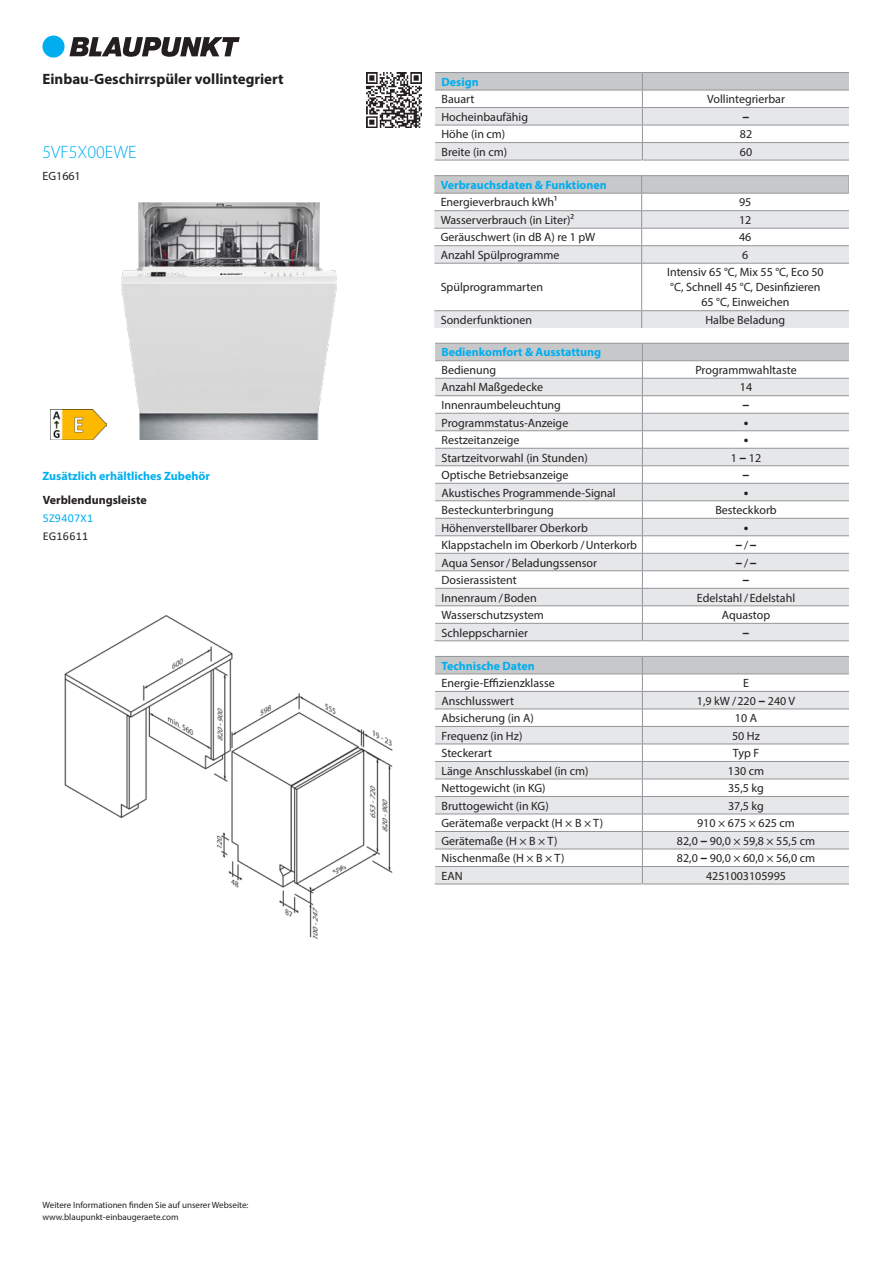
<style>
.page{position:relative;width:893px;height:1263px;background:#fff}
.page>*{position:absolute;margin:0;border:0;box-sizing:border-box;transform-origin:0 0}
.Merkmalsfolge-Modell{font:300 18px "Myriad Pro";color:#00aeef}
.Merkmalsfolge-Produu{font:700 15px "Myriad Pro";color:#231f20}
.Metadata-Wert{font:700 13.8px "Myriad Pro";color:#231f20}
.Metadata{font:12px "Myriad Pro";color:#231f20}
.Metadata-Wert-2{font:12px/15px "Myriad Pro";color:#231f20;text-align:center}
.Kopf{font:700 12px "Myriad Pro";color:#00aeef}
.Liste-Merkmalsfolge{font:700 12px/18px "Myriad Pro";color:#231f20}
.P_Titel{font:700 12px "Myriad Pro";color:#00aeef}
.Merkmalsfolge-Nummer{font:12px "Myriad Pro";color:#231f20}
.Absatz_erster{font:9px "Myriad Pro";color:#231f20}
.Absatz_letzter{font:9px "Myriad Pro";color:#231f20}
.s1{font-family:"Calibri";font-weight:400;color:#00aeef}
.s2{font-family:"Calibri";font-weight:400}
.s3{font-weight:700;font-size:13.8px}
.s4{font-weight:400;font-size:12px}
</style>
<div class="page">
<img style="left:64px;top:615px;width:329px;height:324px">
<img style="left:121px;top:203px;width:215px;height:237px">
<img style="left:51px;top:409px;width:55px;height:31px">
<img style="left:366px;top:72px;width:56px;height:56px">
<hr style="left:435px;top:72px;width:207px;height:1px;background:#939598">
<hr style="left:642px;top:72px;width:208px;height:1px;background:#939598">
<svg style="left:434px;top:73px;width:415px;height:88px"></svg>
<svg style="left:434px;top:264px;width:415px;height:64px"></svg>
<hr style="left:434px;top:175px;width:208px;height:1px;background:#939598">
<hr style="left:642px;top:175px;width:207px;height:1px;background:#939598">
<svg style="left:434px;top:176px;width:415px;height:87px"></svg>
<hr style="left:434px;top:263px;width:208px;height:1px;background:#939598">
<hr style="left:642px;top:263px;width:207px;height:1px;background:#939598">
<hr style="left:641px;top:263px;width:1px;height:47px;background:#939598">
<hr style="left:434px;top:310px;width:208px;height:1px;background:#939598">
<hr style="left:642px;top:310px;width:207px;height:1px;background:#939598">
<svg style="left:641px;top:311px;width:1px;height:17px"></svg>
<svg style="left:434px;top:343px;width:415px;height:299px"></svg>
<hr style="left:642px;top:360px;width:208px;height:1px;background:#939598">
<svg style="left:434px;top:656px;width:415px;height:229px"></svg>
<hr style="left:642px;top:674px;width:208px;height:1px;background:#939598">
<div style="left:43px;top:36px;width:22px;height:22px;background:#00aeef;border-radius:50%"></div>
<svg style="left:69px;top:37px;width:171px;height:20px"></svg>
<hr style="left:849px;top:72px;width:3px;height:1130px;background:#fff">
<p class="Merkmalsfolge-Produu" style="left:43px;top:69px;width:243px">Einbau-Geschirrspüler vollintegriert</p>
<p class="Merkmalsfolge-Modell" style="left:43px;top:141px;width:96px">5VF5X00EWE</p>
<p class="Merkmalsfolge-Nummer" style="left:43px;top:169px;width:40px">EG1661</p>
<p class="P_Titel" style="left:43px;top:468px;width:169px">Zusätzlich erhältliches Zubehör</p>
<p class="Liste-Merkmalsfolge" style="left:43px;top:491px;width:106px">Verblendungsleiste<br><span class="s1">5Z9407X1<br></span><span class="s2">EG16611</span></p>
<p class="Absatz_erster" style="left:43px;top:1200px;width:207px">Weitere Informationen finden Sie auf unserer Webseite:</p>
<p class="Absatz_letzter" style="left:43px;top:1212px;width:138px">www.blaupunkt-einbaugeraete.com</p>
<p class="Kopf" style="left:441px;top:74px;width:39px">Design</p>
<p class="Metadata" style="left:441px;top:92px;width:34px">Bauart</p>
<p class="Metadata-Wert-2" style="left:707px;top:92px;width:79px">Vollintegrierbar</p>
<p class="Metadata" style="left:441px;top:109px;width:88px">Hocheinbaufähig</p>
<p class="Metadata-Wert" style="left:743px;top:107px;width:8px">–</p>
<p class="Metadata" style="left:441px;top:127px;width:65px">Höhe (in cm)</p>
<p class="Metadata-Wert-2" style="left:740px;top:127px;width:14px">82</p>
<p class="Metadata" style="left:441px;top:144px;width:67px">Breite (in cm)</p>
<p class="Metadata-Wert-2" style="left:740px;top:144px;width:14px">60</p>
<p class="Kopf" style="left:441px;top:177px;width:168px">Verbrauchsdaten &amp; Funktionen</p>
<p class="Metadata" style="left:441px;top:195px;width:118px">Energieverbrauch kWh¹</p>
<p class="Metadata-Wert-2" style="left:739px;top:195px;width:14px">95</p>
<p class="Metadata" style="left:441px;top:212px;width:135px">Wasserverbrauch (in Liter)²</p>
<p class="Metadata-Wert-2" style="left:739px;top:212px;width:14px">12</p>
<p class="Metadata" style="left:441px;top:230px;width:156px">Geräuschwert (in dB A) re 1 pW</p>
<p class="Metadata-Wert-2" style="left:739px;top:230px;width:14px">46</p>
<p class="Metadata" style="left:441px;top:247px;width:120px">Anzahl Spülprogramme</p>
<p class="Metadata-Wert-2" style="left:742px;top:247px;width:8px">6</p>
<p class="Metadata" style="left:441px;top:280px;width:104px">Spülprogrammarten</p>
<p class="Metadata-Wert-2" style="left:667px;top:265px;width:158px">Intensiv 65 °C, Mix 55 °C, Eco 50 °C, Schnell 45 °C, Desinfizieren<br>65 °C, Einweichen</p>
<p class="Metadata" style="left:441px;top:313px;width:93px">Sonderfunktionen</p>
<p class="Metadata-Wert-2" style="left:705px;top:312px;width:81px">Halbe Beladung</p>
<p class="Kopf" style="left:441px;top:345px;width:161px">Bedienkomfort &amp; Ausstattung</p>
<p class="Metadata" style="left:441px;top:363px;width:56px">Bedienung</p>
<p class="Metadata-Wert-2" style="left:695px;top:362px;width:103px">Programmwahltaste</p>
<p class="Metadata" style="left:441px;top:380px;width:103px">Anzahl Maßgedecke</p>
<p class="Metadata-Wert-2" style="left:740px;top:380px;width:14px">14</p>
<p class="Metadata" style="left:441px;top:398px;width:121px">Innenraumbeleuchtung</p>
<p class="Metadata-Wert" style="left:743px;top:395px;width:8px">–</p>
<p class="Metadata" style="left:441px;top:415px;width:128px">Programmstatus-Anzeige</p>
<p class="Metadata-Wert" style="left:744px;top:413px;width:6px">•</p>
<p class="Metadata" style="left:441px;top:433px;width:80px">Restzeitanzeige</p>
<p class="Metadata-Wert" style="left:744px;top:430px;width:6px">•</p>
<p class="Metadata" style="left:441px;top:450px;width:148px">Startzeitvorwahl (in Stunden)</p>
<p class="Metadata-Wert-2" style="left:731px;top:450px;width:32px">1 <span class="s3">–</span> 12</p>
<p class="Metadata" style="left:441px;top:468px;width:129px">Optische Betriebsanzeige</p>
<p class="Metadata-Wert" style="left:743px;top:465px;width:8px">–</p>
<p class="Metadata" style="left:441px;top:485px;width:176px">Akustisches Programmende-Signal</p>
<p class="Metadata-Wert" style="left:744px;top:483px;width:6px">•</p>
<p class="Metadata" style="left:441px;top:503px;width:114px">Besteckunterbringung</p>
<p class="Metadata-Wert-2" style="left:715px;top:502px;width:63px">Besteckkorb</p>
<p class="Metadata" style="left:441px;top:520px;width:148px">Höhenverstellbarer Oberkorb</p>
<p class="Metadata-Wert" style="left:744px;top:518px;width:6px">•</p>
<p class="Metadata" style="left:441px;top:538px;width:197px">Klappstacheln im Oberkorb / Unterkorb</p>
<p class="Metadata-Wert" style="left:735px;top:535px;width:23px">– <span class="s4">/</span> –</p>
<p class="Metadata" style="left:441px;top:555px;width:157px">Aqua Sensor / Beladungssensor</p>
<p class="Metadata-Wert" style="left:735px;top:553px;width:23px">– <span class="s4">/</span> –</p>
<p class="Metadata" style="left:441px;top:573px;width:77px">Dosierassistent</p>
<p class="Metadata-Wert" style="left:743px;top:570px;width:8px">–</p>
<p class="Metadata" style="left:441px;top:590px;width:97px">Innenraum / Boden</p>
<p class="Metadata-Wert-2" style="left:697px;top:590px;width:100px">Edelstahl / Edelstahl</p>
<p class="Metadata" style="left:441px;top:608px;width:104px">Wasserschutzsystem</p>
<p class="Metadata-Wert-2" style="left:722px;top:607px;width:50px">Aquastop</p>
<p class="Metadata" style="left:441px;top:625px;width:88px">Schleppscharnier</p>
<p class="Metadata-Wert" style="left:743px;top:623px;width:8px">–</p>
<p class="Kopf" style="left:441px;top:658px;width:95px">Technische Daten</p>
<p class="Metadata" style="left:441px;top:676px;width:115px">Energie-Effizienzklasse</p>
<p class="Metadata-Wert-2" style="left:743px;top:675px;width:7px">E</p>
<p class="Metadata" style="left:441px;top:693px;width:74px">Anschlusswert</p>
<p class="Metadata-Wert-2" style="left:697px;top:693px;width:100px">1,9 kW / 220 <span class="s3">–</span> 240 V</p>
<p class="Metadata" style="left:441px;top:711px;width:94px">Absicherung (in A)</p>
<p class="Metadata-Wert-2" style="left:735px;top:710px;width:24px">10 A</p>
<p class="Metadata" style="left:441px;top:728px;width:82px">Frequenz (in Hz)</p>
<p class="Metadata-Wert-2" style="left:732px;top:728px;width:29px">50 Hz</p>
<p class="Metadata" style="left:441px;top:746px;width:52px">Steckerart</p>
<p class="Metadata-Wert-2" style="left:733px;top:745px;width:28px">Typ F</p>
<p class="Metadata" style="left:441px;top:763px;width:149px">Länge Anschlusskabel (in cm)</p>
<p class="Metadata-Wert-2" style="left:728px;top:763px;width:38px">130 cm</p>
<p class="Metadata" style="left:441px;top:781px;width:106px">Nettogewicht (in KG)</p>
<p class="Metadata-Wert-2" style="left:728px;top:780px;width:37px">35,5 kg</p>
<p class="Metadata" style="left:441px;top:798px;width:109px">Bruttogewicht (in KG)</p>
<p class="Metadata-Wert-2" style="left:728px;top:798px;width:37px">37,5 kg</p>
<p class="Metadata" style="left:441px;top:816px;width:163px">Gerätemaße verpackt (H × B × T)</p>
<p class="Metadata-Wert-2" style="left:697px;top:815px;width:99px">910 × 675 × 625 cm</p>
<p class="Metadata" style="left:441px;top:833px;width:118px">Gerätemaße (H × B × T)</p>
<p class="Metadata-Wert-2" style="left:677px;top:833px;width:140px">82,0 <span class="s3">–</span> 90,0 × 59,8 × 55,5 cm</p>
<p class="Metadata" style="left:441px;top:851px;width:125px">Nischenmaße (H × B × T)</p>
<p class="Metadata-Wert-2" style="left:677px;top:850px;width:140px">82,0 <span class="s3">–</span> 90,0 × 60,0 × 56,0 cm</p>
<p class="Metadata" style="left:441px;top:868px;width:23px">EAN</p>
<p class="Metadata-Wert-2" style="left:706px;top:868px;width:82px">4251003105995</p>
</div>
